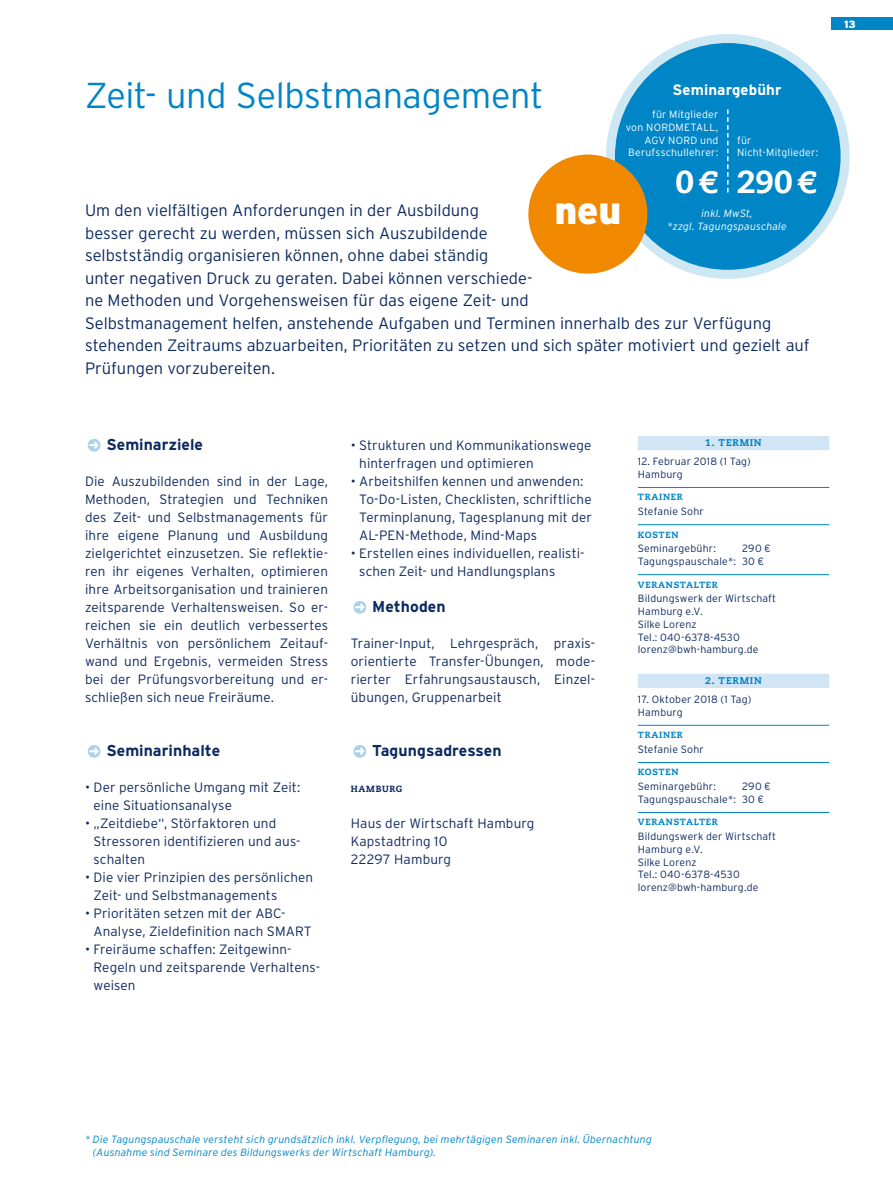
<style>
.page{position:relative;width:893px;height:1191px;background:#fff}
.page>*{position:absolute;margin:0;border:0;box-sizing:border-box;transform-origin:0 0}
.t1{font:900 39px "Interstate";color:#fff}
.t2{font:300 36px "Interstate";letter-spacing:-.01em;color:#0085c6}
.t3{font:800 31.5px "Caecilia Com 85";color:#fff}
.t4{font:300 16.5px/22.5px "Interstate";color:#0d2a60}
.t5{font:700 15.75px "Interstate";letter-spacing:.005em;color:#0d2a60}
.t6{font:700 15px "Interstate";letter-spacing:.005em;color:#fff}
.t7{font:300 13.5px/18px "Interstate";letter-spacing:.01em;color:#0d2a60}
.t8{font:300 10.5px/12.8px "Interstate";letter-spacing:.02em;color:#0d2a60}
.t9{font:italic 300 10.5px/12.8px "Interstate";letter-spacing:.015em;color:#0085c6}
.t10{font:300 10.5px/12.8px "Interstate";letter-spacing:.02em;color:#fff;text-align:right}
.t11{font:italic 300 10.5px/12.8px "Interstate";letter-spacing:.015em;color:#fff;text-align:center}
.t12{font:900 10.5px "Interstate";color:#fff}
.t13{font:800 9.75px "Caecilia";letter-spacing:.075em;color:#0085c6}
.t14{font:800 9px "Caecilia";letter-spacing:.075em;color:#0085c6}
.t15{font:800 9px "Caecilia";letter-spacing:.08em;color:#0d2a60}
</style>
<div class="page">
<div style="left:831px;top:17px;width:62px;height:13px;background:#0085c6"></div>
<div style="left:638px;top:436px;width:191px;height:14px;background:#d1e5f5"></div>
<hr style="left:638px;top:487px;width:191px;height:1px;background:#0085c6">
<hr style="left:638px;top:524px;width:191px;height:1px;background:#0085c6">
<hr style="left:638px;top:574px;width:191px;height:1px;background:#0085c6">
<div style="left:638px;top:673px;width:191px;height:15px;background:#d1e5f5"></div>
<hr style="left:638px;top:725px;width:191px;height:1px;background:#0085c6">
<hr style="left:638px;top:762px;width:191px;height:1px;background:#0085c6">
<hr style="left:638px;top:812px;width:191px;height:1px;background:#0085c6">
<svg style="left:87px;top:439px;width:14px;height:13px"></svg>
<svg style="left:87px;top:745px;width:14px;height:13px"></svg>
<svg style="left:353px;top:601px;width:14px;height:13px"></svg>
<svg style="left:353px;top:745px;width:14px;height:13px"></svg>
<div style="left:615px;top:43px;width:226px;height:227px;background:#0085c6;border-radius:50%"></div>
<div style="left:606px;top:34px;width:244px;height:245px;border:9px solid #0085c6;border-radius:50%"></div>
<svg style="left:727px;top:109px;width:1px;height:83px"></svg>
<div style="left:528px;top:154px;width:119px;height:120px;background:#f18900;border-radius:50%"></div>
<h2 class="t2" style="left:85px;top:73px;width:460px">Zeit- und Selbstmanagement</h2>
<p class="t6" style="left:673px;top:80px;width:110px">Seminargebühr</p>
<p class="t10" style="left:626px;top:108px;width:94px">für Mitglieder<br>von NORDMETALL,<br>AGV NORD und<br>Berufsschullehrer:</p>
<h3 class="t3" style="left:675px;top:160px;width:44px">0€</h3>
<p class="t10" style="left:737px;top:134px;width:83px;text-align:left">für<br>Nicht-Mitglieder:</p>
<h3 class="t3" style="left:737px;top:160px;width:81px">290€</h3>
<h1 class="t1" style="left:554px;top:186px;width:69px">neu</h1>
<p class="t4" style="left:85px;top:199px;width:726px">Um den vielfältigen Anforderungen in der Ausbildung<br>besser gerecht zu werden, müssen sich Auszubildende<br>selbstständig organisieren können, ohne dabei ständig<br>unter negativen Druck zu geraten. Dabei können verschiede-<br>ne Methoden und Vorgehensweisen für das eigene Zeit- und<br>Selbstmanagement helfen, anstehende Aufgaben und Terminen innerhalb des zur Verfügung stehenden Zeitraums abzuarbeiten, Prioritäten zu setzen und sich später motiviert und gezielt auf Prüfungen vorzubereiten.</p>
<p class="t11" style="left:667px;top:207px;width:121px">inkl. MwSt,<br>*zzgl. Tagungspauschale</p>
<p class="t5" style="left:106px;top:435px;width:98px">Seminarziele</p>
<p class="t7" style="left:85px;top:472px;width:245px;text-align:justify">Die Auszubildenden sind in der Lage, Methoden, Strategien und Techniken des Zeit- und Selbstmanagements für ihre eigene Planung und Ausbildung zielgerichtet einzusetzen. Sie reflektie&shy;ren ihr eigenes Verhalten, optimieren ihre Arbeitsorganisation und trainieren zeitsparende Verhaltensweisen. So er&shy;reichen sie ein deutlich verbessertes Verhältnis von persönlichem Zeitauf&shy;wand und Ergebnis, vermeiden Stress bei der Prüfungsvorbereitung und er&shy;schließen sich neue Freiräume.</p>
<p class="t5" style="left:106px;top:741px;width:115px">Seminarinhalte</p>
<p class="t7" style="left:94px;top:778px;width:208px;text-indent:-9px">• Der persönliche Umgang mit Zeit: eine Situationsanalyse</p>
<p class="t7" style="left:94px;top:814px;width:208px;text-indent:-9px">• „Zeitdiebe“, Störfaktoren und<br>Stressoren identifizieren und aus&shy;schalten</p>
<p class="t7" style="left:94px;top:868px;width:221px;text-indent:-9px">• Die vier Prinzipien des persönlichen<br>Zeit- und Selbstmanagements</p>
<p class="t7" style="left:94px;top:904px;width:220px;text-indent:-9px">• Prioritäten setzen mit der ABC-<br>Analyse, Zieldefinition nach SMART</p>
<p class="t7" style="left:94px;top:940px;width:228px;text-indent:-9px">• Freiräume schaffen: Zeitgewinn-<br>Regeln und zeitsparende Verhaltens&shy;weisen</p>
<p class="t7" style="left:359px;top:436px;width:234px;text-indent:-9px">• Strukturen und Kommunikationswege hinterfragen und optimieren</p>
<p class="t7" style="left:359px;top:472px;width:234px;text-indent:-9px">• Arbeitshilfen kennen und anwenden:<br>To-Do-Listen, Checklisten, schriftliche Terminplanung, Tagesplanung mit der AL-PEN-Methode, Mind-Maps</p>
<p class="t7" style="left:359px;top:544px;width:227px;text-indent:-9px">• Erstellen eines individuellen, realisti&shy;schen Zeit- und Handlungsplans</p>
<p class="t5" style="left:372px;top:597px;width:75px">Methoden</p>
<p class="t7" style="left:351px;top:634px;width:246px;text-align:justify">Trainer-Input, Lehrgespräch, praxis&shy;orientierte Transfer-Übungen, mode&shy;rierter Erfahrungsaustausch, Einzel&shy;übungen, Gruppenarbeit</p>
<p class="t5" style="left:372px;top:741px;width:131px">Tagungsadressen</p>
<p class="t15" style="left:351px;top:783px;width:53px">HAMBURG</p>
<p class="t7" style="left:351px;top:814px;width:185px">Haus der Wirtschaft Hamburg<br>Kapstadtring 10<br>22297 Hamburg</p>
<p class="t13" style="left:705px;top:437px;width:58px">1. TERMIN</p>
<p class="t8" style="left:638px;top:455px;width:115px">12. Februar 2018 (1 Tag)<br>Hamburg</p>
<p class="t14" style="left:638px;top:491px;width:46px">TRAINER</p>
<p class="t8" style="left:638px;top:505px;width:67px">Stefanie Sohr</p>
<p class="t14" style="left:638px;top:529px;width:42px">KOSTEN</p>
<p class="t8" style="left:638px;top:542px;width:80px">Seminargebühr:</p>
<p class="t8" style="left:638px;top:542px;width:134px;text-indent:104px">290 €<br>Tagungspauschale*: 30 €</p>
<p class="t14" style="left:638px;top:579px;width:81px">VERANSTALTER</p>
<p class="t8" style="left:638px;top:592px;width:140px">Bildungswerk der Wirtschaft<br>Hamburg e.V.<br>Silke Lorenz<br>Tel.: 040-6378-4530 lorenz@bwh-hamburg.de</p>
<p class="t13" style="left:705px;top:674px;width:58px">2. TERMIN</p>
<p class="t8" style="left:638px;top:693px;width:115px">17. Oktober 2018 (1 Tag)<br>Hamburg</p>
<p class="t14" style="left:638px;top:729px;width:46px">TRAINER</p>
<p class="t8" style="left:638px;top:743px;width:67px">Stefanie Sohr</p>
<p class="t14" style="left:638px;top:766px;width:42px">KOSTEN</p>
<p class="t8" style="left:638px;top:780px;width:80px">Seminargebühr:</p>
<p class="t8" style="left:638px;top:780px;width:134px;text-indent:104px">290 €<br>Tagungspauschale*: 30 €</p>
<p class="t14" style="left:638px;top:816px;width:81px">VERANSTALTER</p>
<p class="t8" style="left:638px;top:830px;width:140px">Bildungswerk der Wirtschaft<br>Hamburg e.V.<br>Silke Lorenz<br>Tel.: 040-6378-4530 lorenz@bwh-hamburg.de</p>
<p class="t12" style="left:844px;top:18px;width:13px">13</p>
<p class="t9" style="left:93px;top:1132px;width:560px;text-indent:-8px">* Die Tagungspauschale versteht sich grundsätzlich inkl. Verpflegung, bei mehrtägigen Seminaren inkl. Übernachtung (Ausnahme sind Seminare des Bildungswerks der Wirtschaft Hamburg).</p>
</div>
